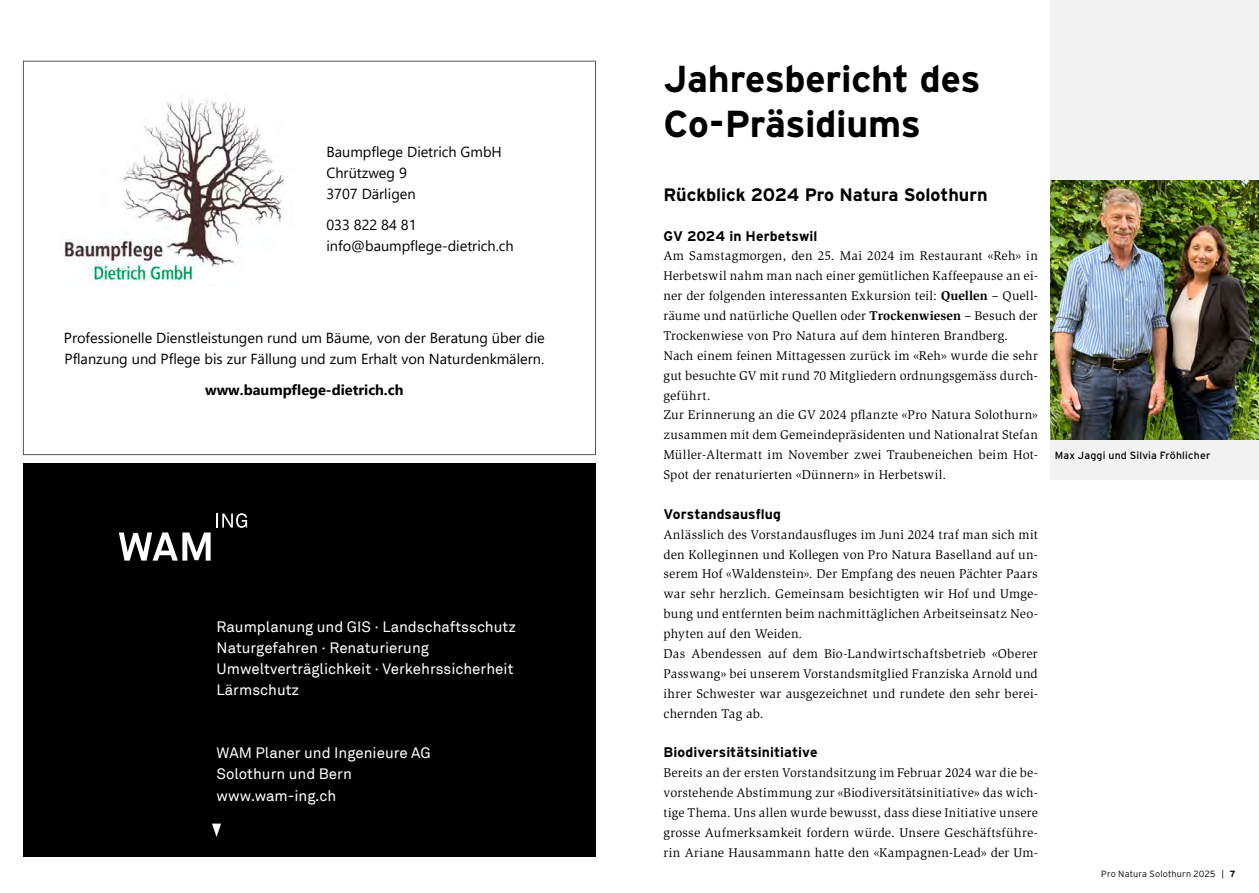
<style>
.page{position:relative;width:1259px;height:893px;background:#fff}
.page>*{position:absolute;margin:0;border:0;box-sizing:border-box;transform-origin:0 0}
.t1{font:700 37.5px/45px "Interstate";letter-spacing:-.01em;color:#000}
.t2{font:700 18px "Interstate";letter-spacing:-.005em;color:#000}
.t3{font:15.15px/21.1px "Akkurat";color:#fff}
.t4{font:14.55px/20.9px "Segoe UI";color:#000}
.t5{font:700 14.55px "Segoe UI";color:#000}
.t6{font:700 13.95px "Interstate";letter-spacing:.005em;color:#000}
.t7{font:13.05px/19.8px "Slimbach Std";letter-spacing:.015em;color:#000}
.t8{font:10.5px "Interstate";letter-spacing:.02em;color:#000}
.t9{font:300 9px "Interstate";letter-spacing:.025em;color:#000}
.s1{font-weight:700}
</style>
<div class="page">
<div style="left:1050px;top:0;width:209px;height:479px;background:#f2f2f2"></div>
<img style="left:1050px;top:181px;width:209px;height:258px">
<div style="left:23px;top:463px;width:572px;height:394px;background:#000"></div>
<svg style="left:119px;top:513px;width:128px;height:48px"></svg>
<svg style="left:212px;top:824px;width:9px;height:13px"></svg>
<img style="left:59px;top:99px;width:227px;height:188px">
<p class="t4" style="left:326px;top:140px;width:177px">Baumpflege Dietrich GmbH<br>Chrützweg 9<br>3707 Därligen</p>
<p class="t4" style="left:326px;top:213px;width:189px">033 822 84 81 info@baumpflege-dietrich.ch</p>
<p class="t4" style="left:64px;top:326px;width:482px">Professionelle Dienstleistungen rund um Bäume, von der Beratung über die<br>Pflanzung und Pflege bis zur Fällung und zum Erhalt von Naturdenkmälern.</p>
<p class="t5" style="left:205px;top:376px;width:200px">www.baumpflege-dietrich.ch</p>
<p class="t3" style="left:217px;top:616px;width:301px">Raumplanung und GIS · Landschaftsschutz Naturgefahren · Renaturierung Umweltverträglichkeit · Verkehrssicherheit Lärmschutz</p>
<p class="t3" style="left:217px;top:743px;width:215px">WAM Planer und Ingenieure AG<br>Solothurn und Bern www.wam-ing.ch</p>
<h1 class="t1" style="left:663px;top:56px;width:318px">Jahresbericht des<br>Co-Präsidiums</h1>
<h2 class="t2" style="left:663px;top:184px;width:325px">Rückblick 2024 Pro Natura Solothurn</h2>
<p class="t6" style="left:663px;top:228px;width:155px">GV 2024 in Herbetswil</p>
<p class="t7" style="left:663px;top:246px;width:376px">Am Samstagmorgen, den 25. Mai 2024 im Restaurant «Reh» in Herbetswil nahm man nach einer gemütlichen Kaffeepause an ei&shy;ner der folgenden interessanten Exkursion teil: <span class="s1">Quellen</span> – Quell&shy;räume und natürliche Quellen oder <span class="s1">Trockenwiesen</span> – Besuch der Trockenwiese von Pro Natura auf dem hinteren Brandberg.<br>Nach einem feinen Mittagessen zurück im «Reh» wurde die sehr gut besuchte GV mit rund 70 Mitgliedern ordnungsgemäss durch&shy;geführt.<br>Zur Erinnerung an die GV 2024 pflanzte «Pro Natura Solothurn» zusammen mit dem Gemeindepräsidenten und Nationalrat Stefan Müller-Altermatt im November zwei Traubeneichen beim Hot-Spot der renaturierten «Dünnern» in Herbetswil.</p>
<p class="t6" style="left:663px;top:506px;width:119px">Vorstandsausflug</p>
<p class="t7" style="left:663px;top:524px;width:376px">Anlässlich des Vorstandausfluges im Juni 2024 traf man sich mit den Kolleginnen und Kollegen von Pro Natura Baselland auf un&shy;serem Hof «Waldenstein». Der Empfang des neuen Pächter Paars war sehr herzlich. Gemeinsam besichtigten wir Hof und Umge&shy;bung und entfernten beim nachmittäglichen Arbeitseinsatz Neo&shy;phyten auf den Weiden.<br>Das Abendessen auf dem Bio-Landwirtschaftsbetrieb «Oberer Passwang» bei unserem Vorstandsmitglied Franziska Arnold und ihrer Schwester war ausgezeichnet und rundete den sehr berei&shy;chernden Tag ab.</p>
<p class="t6" style="left:663px;top:745px;width:155px">Biodiversitätsinitiative</p>
<p class="t7" style="left:663px;top:763px;width:376px;text-align:justify">Bereits an der ersten Vorstandsitzung im Februar 2024 war die be&shy;vorstehende Abstimmung zur «Biodiversitätsinitiative» das wich&shy;tige Thema. Uns allen wurde bewusst, dass diese Initiative unsere grosse Aufmerksamkeit fordern würde. Unsere Geschäftsführe&shy;rin Ariane Hausammann hatte den «Kampagnen-Lead» der Um-</p>
<p class="t8" style="left:1054px;top:450px;width:157px">Max Jaggi und Silvia Fröhlicher</p>
<p class="t9" style="left:1101px;top:869px;width:136px">Pro Natura Solothurn 2025 | <span class="s1">7</span></p>
</div>
